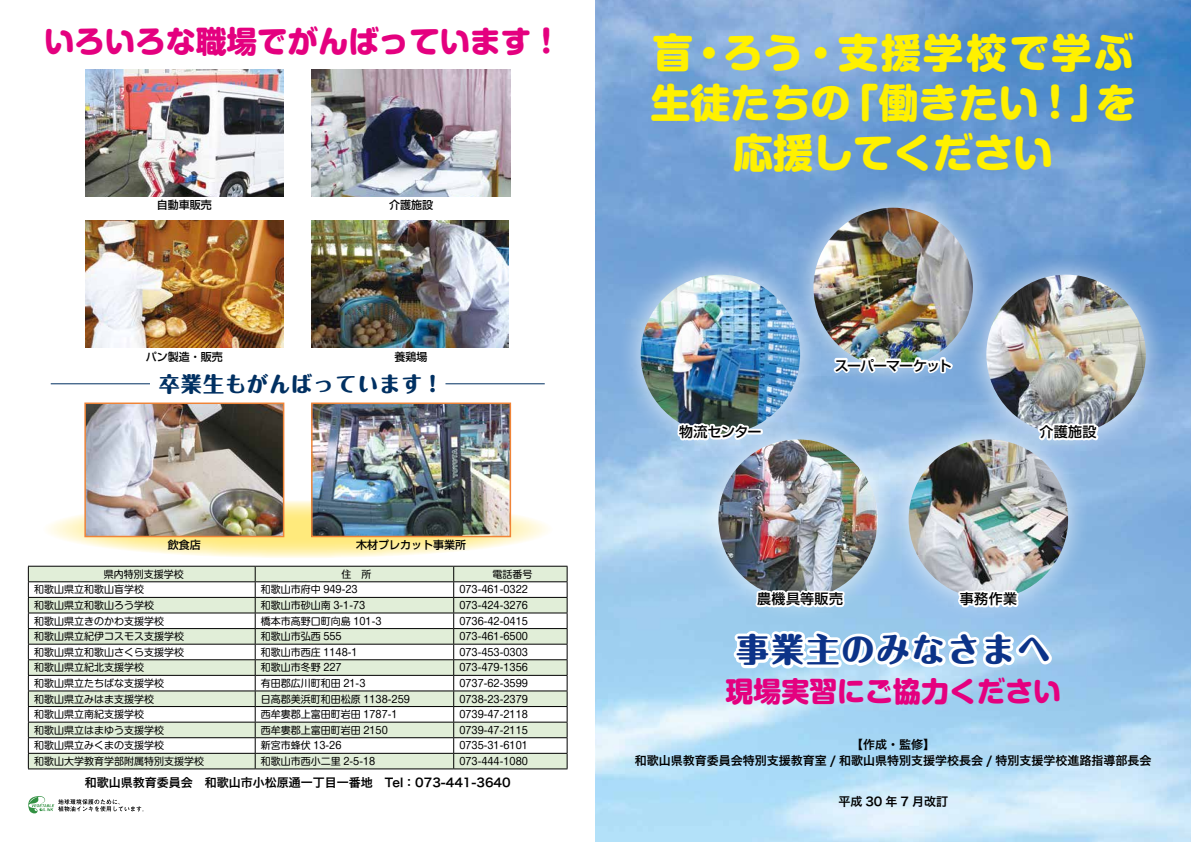
<style>
.page{position:relative;width:1191px;height:842px;background:#fff}
.page>*{position:absolute;margin:0;border:0;box-sizing:border-box;transform-origin:0 0}
.t1{font:800 40px/50px "Shin M Go Pro";color:#fff100}
.t2{font:800 40px/50px "Shin M Go Pro";letter-spacing:.055em;color:#fff100;text-align:right}
.t3{font:800 33px "Maru Fo Pro";letter-spacing:.065em;color:#0c3388}
.t4{font:800 30.4px "Shin M Go Pro";color:#e4007f}
.t5{font:800 28px "Shin M Go Pro";color:#e4007f}
.t6{font:800 21px "Maru Fo Pro";letter-spacing:.05em;color:#003062}
.t7{font:500 14px "Shin Go Pro";letter-spacing:.005em;color:#000}
.t8{font:500 14px "Shin Go Pro";letter-spacing:-.07em;color:#000}
.t9{font:12px/16.2px "Hira Kaku Pro W6";color:#000;text-align:center}
.t10{font:500 11px "Shin Go Pro";color:#000}
.t11{font:10px "Shin M Go Pro";color:#000}
</style>
<div class="page">
<img style="left:595px;top:0;width:596px;height:842px">
<svg style="left:43px;top:500px;width:510px;height:58px;background:#fef1b2"></svg>
<svg style="left:730px;top:627px;width:324px;height:44px"></svg>
<div style="left:790px;top:184px;width:206px;height:206px;background:#fff;opacity:.75"></div>
<img style="left:813px;top:208px;width:160px;height:159px;border-radius:80px">
<div style="left:963px;top:252px;width:205px;height:205px;background:#fff;opacity:.75"></div>
<img style="left:986px;top:275px;width:159px;height:159px;border-radius:80px">
<div style="left:885px;top:416px;width:206px;height:206px;background:#fff;opacity:.75"></div>
<img style="left:908px;top:439px;width:160px;height:160px;border-radius:80px">
<div style="left:695px;top:416px;width:206px;height:206px;background:#fff;opacity:.75"></div>
<img style="left:718px;top:439px;width:160px;height:160px;border-radius:80px">
<div style="left:617px;top:252px;width:206px;height:205px;background:#fff;opacity:.75"></div>
<img style="left:640px;top:275px;width:160px;height:159px;border-radius:80px">
<svg style="left:29px;top:567px;width:538px;height:201px;fill:#e1eed8"></svg>
<hr style="left:28px;top:566px;width:227px;height:1px;background:#000">
<hr style="left:255px;top:566px;width:199px;height:1px;background:#000">
<hr style="left:454px;top:566px;width:113px;height:1px;background:#000">
<hr style="left:28px;top:581px;width:227px;height:1px;background:#000">
<hr style="left:255px;top:581px;width:199px;height:1px;background:#000">
<hr style="left:454px;top:581px;width:113px;height:1px;background:#000">
<hr style="left:28px;top:597px;width:227px;height:1px;background:#000">
<hr style="left:255px;top:597px;width:199px;height:1px;background:#000">
<hr style="left:454px;top:597px;width:113px;height:1px;background:#000">
<hr style="left:28px;top:613px;width:227px;height:1px;background:#000">
<hr style="left:255px;top:613px;width:199px;height:1px;background:#000">
<hr style="left:454px;top:613px;width:113px;height:1px;background:#000">
<hr style="left:28px;top:628px;width:227px;height:1px;background:#000">
<hr style="left:255px;top:628px;width:199px;height:1px;background:#000">
<hr style="left:454px;top:628px;width:113px;height:1px;background:#000">
<hr style="left:28px;top:644px;width:227px;height:1px;background:#000">
<hr style="left:255px;top:644px;width:199px;height:1px;background:#000">
<hr style="left:454px;top:644px;width:113px;height:1px;background:#000">
<hr style="left:28px;top:659px;width:227px;height:1px;background:#000">
<hr style="left:255px;top:659px;width:199px;height:1px;background:#000">
<hr style="left:454px;top:659px;width:113px;height:1px;background:#000">
<hr style="left:28px;top:675px;width:227px;height:1px;background:#000">
<hr style="left:255px;top:675px;width:199px;height:1px;background:#000">
<hr style="left:454px;top:675px;width:113px;height:1px;background:#000">
<hr style="left:28px;top:691px;width:227px;height:1px;background:#000">
<hr style="left:255px;top:691px;width:199px;height:1px;background:#000">
<hr style="left:454px;top:691px;width:113px;height:1px;background:#000">
<hr style="left:28px;top:706px;width:227px;height:1px;background:#000">
<hr style="left:255px;top:706px;width:199px;height:1px;background:#000">
<hr style="left:454px;top:706px;width:113px;height:1px;background:#000">
<hr style="left:28px;top:722px;width:227px;height:1px;background:#000">
<hr style="left:255px;top:722px;width:199px;height:1px;background:#000">
<hr style="left:454px;top:722px;width:113px;height:1px;background:#000">
<hr style="left:28px;top:737px;width:227px;height:1px;background:#000">
<hr style="left:255px;top:737px;width:199px;height:1px;background:#000">
<hr style="left:454px;top:737px;width:113px;height:1px;background:#000">
<hr style="left:28px;top:753px;width:227px;height:1px;background:#000">
<svg style="left:28px;top:566px;width:1px;height:202px"></svg>
<hr style="left:255px;top:753px;width:199px;height:1px;background:#000">
<svg style="left:255px;top:566px;width:1px;height:202px"></svg>
<hr style="left:454px;top:753px;width:113px;height:1px;background:#000">
<svg style="left:453px;top:566px;width:1px;height:202px"></svg>
<svg style="left:567px;top:566px;width:1px;height:202px"></svg>
<hr style="left:28px;top:768px;width:227px;height:1px;background:#000">
<hr style="left:255px;top:768px;width:199px;height:1px;background:#000">
<hr style="left:454px;top:768px;width:113px;height:1px;background:#000">
<img style="left:312px;top:220px;width:197px;height:128px">
<img style="left:85px;top:220px;width:199px;height:128px">
<img style="left:314px;top:405px;width:194px;height:129px">
<div style="left:311px;top:402px;width:200px;height:135px;border:2px solid #f08437"></div>
<img style="left:87px;top:405px;width:194px;height:129px">
<div style="left:84px;top:402px;width:200px;height:135px;border:2px solid #f08437"></div>
<img style="left:312px;top:69px;width:198px;height:128px">
<img style="left:85px;top:69px;width:199px;height:128px">
<svg style="left:829px;top:354px;width:127px;height:23px"></svg>
<svg style="left:1034px;top:414px;width:68px;height:31px"></svg>
<svg style="left:956px;top:583px;width:67px;height:28px"></svg>
<svg style="left:752px;top:564px;width:96px;height:49px"></svg>
<img style="left:674px;top:389px;width:77px;height:56px">
<div style="left:746px;top:429px;width:17px;height:6px;border:4px solid #fff"></div>
<hr style="left:51px;top:384px;width:99px;height:1px;background:#003062">
<hr style="left:445px;top:384px;width:100px;height:1px;background:#003062">
<svg style="left:28px;top:796px;width:115px;height:17px"></svg>
<h3 class="t4" style="left:44px;top:17px;width:519px">いろいろな職場でがんばっています!</h3>
<p class="t10" style="left:157px;top:196px;width:56px">自動車販売</p>
<p class="t10" style="left:146px;top:347px;width:78px">パン製造・販売</p>
<p class="t10" style="left:389px;top:196px;width:45px">介護施設</p>
<p class="t10" style="left:394px;top:347px;width:34px">養鶏場</p>
<h3 class="t6" style="left:159px;top:367px;width:279px">卒業生もがんばっています !</h3>
<p class="t10" style="left:168px;top:536px;width:34px">飲食店</p>
<p class="t10" style="left:356px;top:536px;width:111px">木材プレカット事業所</p>
<p class="t11" style="left:104px;top:566px;width:81px">県内特別支援学校</p>
<p class="t11" style="left:341px;top:566px;width:31px">住　所</p>
<p class="t11" style="left:492px;top:566px;width:41px">電話番号</p>
<p class="t11" style="left:34px;top:581px;width:111px">和歌山県立和歌山盲学校</p>
<p class="t11" style="left:261px;top:581px;width:98px">和歌山市府中 949-23</p>
<p class="t11" style="left:459px;top:581px;width:70px">073-461-0322</p>
<p class="t11" style="left:34px;top:597px;width:121px">和歌山県立和歌山ろう学校</p>
<p class="t11" style="left:261px;top:597px;width:106px">和歌山市砂山南 3-1-73</p>
<p class="t11" style="left:459px;top:597px;width:70px">073-424-3276</p>
<p class="t11" style="left:34px;top:613px;width:131px">和歌山県立きのかわ支援学校</p>
<p class="t11" style="left:261px;top:613px;width:122px">橋本市高野口町向島 101-3</p>
<p class="t11" style="left:459px;top:613px;width:70px">0736-42-0415</p>
<p class="t11" style="left:34px;top:628px;width:151px">和歌山県立紀伊コスモス支援学校</p>
<p class="t11" style="left:261px;top:628px;width:82px">和歌山市弘西 555</p>
<p class="t11" style="left:459px;top:628px;width:70px">073-461-6500</p>
<p class="t11" style="left:34px;top:644px;width:151px">和歌山県立和歌山さくら支援学校</p>
<p class="t11" style="left:261px;top:644px;width:98px">和歌山市西庄 1148-1</p>
<p class="t11" style="left:459px;top:644px;width:70px">073-453-0303</p>
<p class="t11" style="left:34px;top:659px;width:111px">和歌山県立紀北支援学校</p>
<p class="t11" style="left:261px;top:659px;width:82px">和歌山市冬野 227</p>
<p class="t11" style="left:459px;top:659px;width:70px">073-479-1356</p>
<p class="t11" style="left:34px;top:675px;width:131px">和歌山県立たちばな支援学校</p>
<p class="t11" style="left:261px;top:675px;width:106px">有田郡広川町和田 21-3</p>
<p class="t11" style="left:459px;top:675px;width:70px">0737-62-3599</p>
<p class="t11" style="left:34px;top:691px;width:121px">和歌山県立みはま支援学校</p>
<p class="t11" style="left:261px;top:691px;width:150px">日高郡美浜町和田松原 1138-259</p>
<p class="t11" style="left:459px;top:691px;width:70px">0738-23-2379</p>
<p class="t11" style="left:34px;top:706px;width:111px">和歌山県立南紀支援学校</p>
<p class="t11" style="left:261px;top:706px;width:138px">西牟婁郡上富田町岩田 1787-1</p>
<p class="t11" style="left:459px;top:706px;width:70px">0739-47-2118</p>
<p class="t11" style="left:34px;top:722px;width:131px">和歌山県立はまゆう支援学校</p>
<p class="t11" style="left:261px;top:722px;width:128px">西牟婁郡上富田町岩田 2150</p>
<p class="t11" style="left:459px;top:722px;width:70px">0739-47-2115</p>
<p class="t11" style="left:34px;top:737px;width:131px">和歌山県立みくまの支援学校</p>
<p class="t11" style="left:261px;top:737px;width:82px">新宮市蜂伏 13-26</p>
<p class="t11" style="left:459px;top:737px;width:70px">0735-31-6101</p>
<p class="t11" style="left:34px;top:753px;width:171px">和歌山大学教育学部附属特別支援学校</p>
<p class="t11" style="left:261px;top:753px;width:116px">和歌山市西小二里 2-5-18</p>
<p class="t11" style="left:459px;top:753px;width:70px">073-444-1080</p>
<p class="t9" style="left:85px;top:774px;width:427px">和歌山県教育委員会　和歌山市小松原通一丁目一番地　Tel：073-441-3640</p>
<h1 class="t2" style="left:653px;top:23px;width:484px">盲・ろう・支援学校で学ぶを</h1>
<h1 class="t1" style="left:733px;top:73px;width:322px;text-indent:-83px">生徒たちの<br>応援してください</h1>
<h1 class="t1" style="left:839px;top:73px;width:272px">「働きたい！」</h1>
<h3 class="t7" style="left:679px;top:420px;width:84px">物流センター</h3>
<h3 class="t8" style="left:834px;top:354px;width:118px">スーパーマーケット</h3>
<h3 class="t7" style="left:1039px;top:420px;width:59px">介護施設</h3>
<h3 class="t7" style="left:757px;top:587px;width:87px">農機具等販売</h3>
<h3 class="t7" style="left:959px;top:587px;width:59px">事務作業</h3>
<h2 class="t3" style="left:736px;top:623px;width:316px">事業主のみなさまへ</h2>
<h3 class="t5" style="left:725px;top:668px;width:337px">現場実習にご協力ください</h3>
<p class="t9" style="left:635px;top:736px;width:518px">【作成・監修【<br>和歌山県教育委員会特別支援教育室 / 和歌山県特別支援学校長会 / 特別支援学校進路指導部長会</p>
<p class="t9" style="left:838px;top:793px;width:111px">平成 30 年 7 月改訂</p>
</div>
